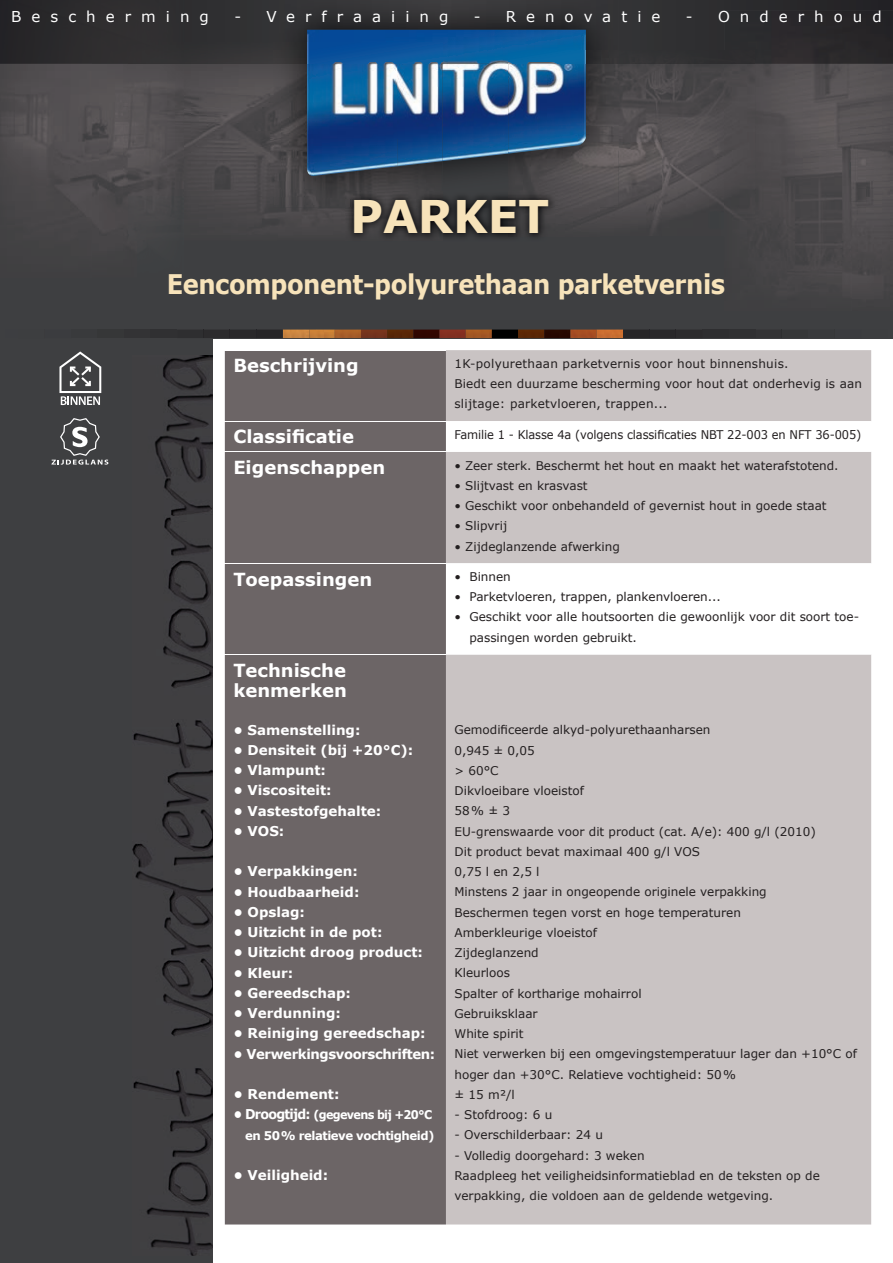
<style>
.page{position:relative;width:893px;height:1263px;background:#fff}
.page>*{position:absolute;margin:0;border:0;box-sizing:border-box;transform-origin:0 0}
.t1{font:700 45px "Verdana";color:#f7e3ba}
.t2{font:700 27px "Verdana";letter-spacing:-.02em;color:#f7e3ba;scale:.9 1}
.t3{font:700 18px/20.2px "Verdana";color:#fff}
.t4{font:15px "Verdana";letter-spacing:.67em;color:#fff}
.t5{font:700 13.5px "Verdana";color:#fff}
.t6{font:700 13.5px "Verdana";letter-spacing:-.03em;color:#fff}
.t7{font:12px/20.2px "Verdana";color:#231f20}
.t8{font:12px/20.2px "Verdana";letter-spacing:.02em;color:#231f20}
.t9{font:12px "Verdana";color:#231f20;scale:.95 1}
.t10{font:700 12px/20.2px "Verdana";letter-spacing:-.04em;color:#fff;text-align:right;scale:.94 1}
.s1{font-size:13.5px}
</style>
<div class="page">
<div style="left:0;top:0;width:213px;height:1263px;background:#3e3f41"></div>
<img style="left:133px;top:356px;width:80px;height:900px">
<div style="left:0;top:0;width:893px;height:338px;background:#3e3f41"></div>
<img style="left:138px;top:64px;width:136px;height:132px">
<div style="left:138px;top:196px;width:207px;height:34px;background:#484648"></div>
<img style="left:619px;top:51px;width:105px;height:99px">
<img style="left:599px;top:150px;width:125px;height:81px">
<img style="left:558px;top:207px;width:41px;height:20px">
<img style="left:0;top:0;width:138px;height:244px">
<img style="left:755px;top:64px;width:96px;height:98px">
<img style="left:851px;top:64px;width:42px;height:233px">
<img style="left:755px;top:162px;width:96px;height:133px">
<img style="left:724px;top:64px;width:31px;height:157px">
<svg style="left:184px;top:0;width:709px;height:51px"></svg>
<div style="left:129px;top:43px;width:178px;height:21px;background:#323233"></div>
<div style="left:724px;top:11px;width:169px;height:53px;background:#2a292b"></div>
<img style="left:274px;top:64px;width:42px;height:143px">
<img style="left:316px;top:166px;width:126px;height:41px">
<img style="left:582px;top:64px;width:37px;height:143px">
<img style="left:508px;top:154px;width:74px;height:53px">
<img style="left:274px;top:0;width:345px;height:51px">
<img style="left:442px;top:64px;width:66px;height:97px">
<img style="left:307px;top:64px;width:90px;height:112px">
<img style="left:397px;top:64px;width:45px;height:102px">
<img style="left:508px;top:64px;width:78px;height:90px">
<img style="left:307px;top:30px;width:279px;height:34px">
<img style="left:442px;top:207px;width:116px;height:31px">
<img style="left:345px;top:191px;width:97px;height:46px">
<img style="left:508px;top:191px;width:50px;height:16px">
<img style="left:283px;top:330px;width:340px;height:8px">
<svg style="left:755px;top:330px;width:27px;height:8px"></svg>
<div style="left:729px;top:330px;width:26px;height:8px;background:#303032"></div>
<div style="left:702px;top:330px;width:27px;height:8px;background:#2e2e30"></div>
<svg style="left:623px;top:330px;width:79px;height:8px"></svg>
<div style="left:71px;top:330px;width:27px;height:8px;background:#393a3c"></div>
<div style="left:98px;top:330px;width:26px;height:8px;background:#363738"></div>
<div style="left:124px;top:330px;width:27px;height:8px;background:#333335"></div>
<div style="left:151px;top:330px;width:26px;height:8px;background:#303032"></div>
<svg style="left:177px;top:330px;width:106px;height:8px"></svg>
<svg style="left:59px;top:351px;width:42px;height:54px"></svg>
<div style="left:225px;top:351px;width:221px;height:873px;background:#6c6566"></div>
<div style="left:446px;top:350px;width:425px;height:874px;background:#c9c3c3"></div>
<svg style="left:446px;top:421px;width:425px;height:233px"></svg>
<hr style="left:225px;top:421px;width:221px;height:1px;background:#fff">
<hr style="left:225px;top:451px;width:221px;height:1px;background:#fff">
<hr style="left:225px;top:563px;width:221px;height:1px;background:#fff">
<hr style="left:225px;top:654px;width:221px;height:1px;background:#fff">
<svg style="left:51px;top:418px;width:57px;height:47px"></svg>
<p class="t4" style="left:11px;top:6px;width:199px">Bescherming</p>
<p class="t4" style="left:234px;top:6px;width:216px">- Verfraaiing</p>
<p class="t4" style="left:474px;top:6px;width:188px">- Renovatie</p>
<p class="t4" style="left:686px;top:6px;width:198px">- Onderhoud</p>
<h1 class="t1" style="left:350px;top:185px;width:201px">PARKET</h1>
<h2 class="t2" style="left:167px;top:265px;width:622px">Eencomponent-polyurethaan parketvernis</h2>
<h3 class="t3" style="left:233px;top:355px;width:127px">Beschrijving</h3>
<p class="t8" style="left:454px;top:353px;width:409px">1K-polyurethaan parketvernis voor hout binnenshuis.<br>Biedt een duurzame bescherming voor hout dat onderhevig is aan slijtage: parketvloeren, trappen...</p>
<h3 class="t3" style="left:233px;top:426px;width:122px">Classificatie</h3>
<p class="t9" style="left:454px;top:426px;width:430px">Familie 1 - Klasse 4a (volgens classificaties NBT 22-003 en NFT 36-005)</p>
<h3 class="t3" style="left:233px;top:457px;width:153px">Eigenschappen</h3>
<p class="t7" style="left:454px;top:455px;width:386px">• Zeer sterk. Beschermt het hout en maakt het waterafstotend.</p>
<p class="t7" style="left:454px;top:475px;width:135px">• Slijtvast en krasvast</p>
<p class="t7" style="left:454px;top:495px;width:374px">• Geschikt voor onbehandeld of gevernist hout in goede staat</p>
<p class="t7" style="left:454px;top:516px;width:54px">• Slipvrij</p>
<p class="t7" style="left:454px;top:536px;width:167px">• Zijdeglanzende afwerking</p>
<h3 class="t3" style="left:233px;top:568px;width:140px">Toepassingen</h3>
<p class="t7" style="left:454px;top:566px;width:58px">• Binnen</p>
<p class="t7" style="left:454px;top:587px;width:268px">• Parketvloeren, trappen, plankenvloeren...</p>
<p class="t7" style="left:469px;top:607px;width:391px;text-indent:-15px">• Geschikt voor alle houtsoorten die gewoonlijk voor dit soort toe&shy;passingen worden gebruikt.</p>
<h3 class="t3" style="left:233px;top:660px;width:115px">Technische kenmerken</h3>
<p class="t5" style="left:233px;top:720px;width:129px">• Samenstelling:</p>
<p class="t5" style="left:233px;top:740px;width:181px">• Densiteit (bij +20°C):</p>
<p class="t5" style="left:233px;top:760px;width:94px">• Vlampunt:</p>
<p class="t5" style="left:233px;top:781px;width:100px">• Viscositeit:</p>
<p class="t5" style="left:233px;top:801px;width:150px">• Vastestofgehalte:</p>
<p class="t5" style="left:233px;top:821px;width:53px">• VOS:</p>
<p class="t5" style="left:233px;top:862px;width:126px">• Verpakkingen:</p>
<p class="t5" style="left:233px;top:882px;width:128px">• Houdbaarheid:</p>
<p class="t5" style="left:233px;top:902px;width:73px">• Opslag:</p>
<p class="t5" style="left:233px;top:922px;width:151px">• Uitzicht in de pot:</p>
<p class="t5" style="left:233px;top:943px;width:191px">• Uitzicht droog product:</p>
<p class="t5" style="left:233px;top:963px;width:61px">• Kleur:</p>
<p class="t5" style="left:233px;top:983px;width:119px">• Gereedschap:</p>
<p class="t5" style="left:233px;top:1003px;width:109px">• Verdunning:</p>
<p class="t5" style="left:233px;top:1024px;width:194px">• Reiniging gereedschap:</p>
<p class="t6" style="left:233px;top:1044px;width:203px">• Verwerkingsvoorschriften:</p>
<p class="t5" style="left:233px;top:1084px;width:108px">• Rendement:</p>
<p class="t10" style="left:233px;top:1104px;width:216px"><span class="s1">• Droogtijd:</span> (gegevens bij +20°C en 50 % relatieve vochtigheid)</p>
<p class="t5" style="left:233px;top:1165px;width:96px">• Veiligheid:</p>
<p class="t7" style="left:454px;top:720px;width:404px">Gemodificeerde alkyd-polyurethaanharsen<br>0,945 ± 0,05<br>&gt; 60°C<br>Dikvloeibare vloeistof<br>58 % ± 3<br>EU-grenswaarde voor dit product (cat. A/e): 400 g/l (2010)<br>Dit product bevat maximaal 400 g/l VOS<br>0,75 l en 2,5 l<br>Minstens 2 jaar in ongeopende originele verpakking<br>Beschermen tegen vorst en hoge temperaturen<br>Amberkleurige vloeistof<br>Zijdeglanzend<br>Kleurloos<br>Spalter of kortharige mohairrol<br>Gebruiksklaar<br>White spirit<br>Niet verwerken bij een omgevingstemperatuur lager dan +10°C of hoger dan +30°C. Relatieve vochtigheid: 50 %<br>± 15 m²/l</p>
<p class="t7" style="left:454px;top:1104px;width:99px">- Stofdroog: 6 u</p>
<p class="t7" style="left:454px;top:1125px;width:150px">- Overschilderbaar: 24 u</p>
<p class="t7" style="left:454px;top:1145px;width:367px">- Volledig doorgehard: 3 weken<br>Raadpleeg het veiligheidsinformatieblad en de teksten op de verpakking, die voldoen aan de geldende wetgeving.</p>
</div>
